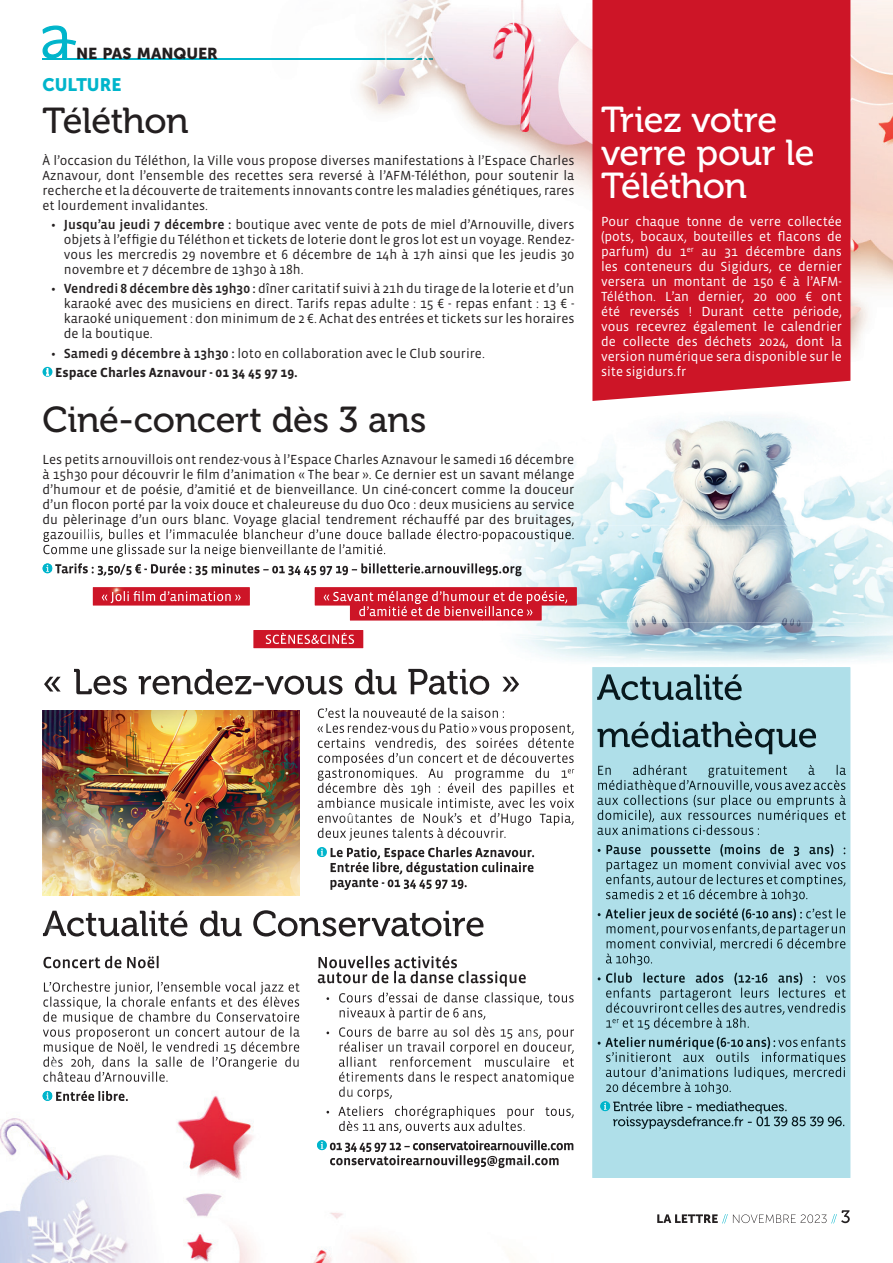
<style>
.page{position:relative;width:893px;height:1263px;background:#fff}
.page>*{position:absolute;margin:0;border:0;box-sizing:border-box;transform-origin:0 0}
.t1{font:36px/33px "Museo 500";letter-spacing:-.015em;color:#fff}
.t2{font:36px "Museo 500";letter-spacing:-.01em;color:#231f20}
.t3{font:18px "Museo Sans 900";color:#00b5cb;scale:.95 1}
.t4{font:15.75px "Museo Sans 900";letter-spacing:-.005em;color:#231f20}
.t5{font:13.5px/15px "Vista Sans OTCE";color:#231f20;text-align:justify}
.t6{font:13.5px/15px "Vista Sans OTCE";color:#fff;text-align:justify}
.t7{font:700 13.5px "Vista Sans";color:#231f20}
.s1{font-weight:500}
.s2{font-family:"Minion Pro";font-weight:400;font-size:10.5px;color:#fff}
</style>
<div class="page">
<img style="left:865px;top:534px;width:28px;height:126px">
<img style="left:42px;top:0;width:483px;height:377px">
<img style="left:525px;top:0;width:368px;height:381px">
<img style="left:506px;top:416px;width:284px;height:109px">
<img style="left:790px;top:419px;width:103px;height:115px">
<img style="left:76px;top:58px;width:357px;height:1px">
<img style="left:506px;top:514px;width:68px;height:11px">
<div style="left:592px;top:0;width:258px;height:401px;background:#cd1527"></div>
<svg style="left:43px;top:26px;width:33px;height:33px"></svg>
<div style="left:43px;top:367px;width:9px;height:10px;background:#00b5cb;border-radius:50%"></div>
<img style="left:0;top:630px;width:851px;height:633px">
<img style="left:43px;top:710px;width:257px;height:185px">
<img style="left:483px;top:623px;width:382px;height:45px">
<img style="left:42px;top:525px;width:823px;height:98px">
<img style="left:657px;top:1214px;width:61px;height:9px">
<svg style="left:722px;top:1214px;width:6px;height:9px"></svg>
<img style="left:728px;top:1214px;width:99px;height:9px">
<svg style="left:831px;top:1210px;width:19px;height:13px"></svg>
<div style="left:592px;top:667px;width:258px;height:511px;background:#afdfe9"></div>
<img style="left:597px;top:674px;width:146px;height:26px">
<img style="left:597px;top:722px;width:219px;height:32px">
<img style="left:598px;top:765px;width:248px;height:13px">
<img style="left:598px;top:780px;width:248px;height:13px">
<img style="left:597px;top:795px;width:249px;height:13px">
<img style="left:598px;top:810px;width:248px;height:13px">
<img style="left:597px;top:825px;width:162px;height:10px">
<svg style="left:598px;top:849px;width:3px;height:5px"></svg>
<img style="left:606px;top:844px;width:239px;height:13px">
<img style="left:607px;top:859px;width:239px;height:13px">
<img style="left:606px;top:874px;width:240px;height:13px">
<img style="left:606px;top:889px;width:201px;height:12px">
<svg style="left:598px;top:913px;width:3px;height:5px"></svg>
<img style="left:605px;top:908px;width:197px;height:13px">
<img style="left:803px;top:908px;width:43px;height:10px">
<img style="left:607px;top:923px;width:239px;height:13px">
<img style="left:607px;top:938px;width:238px;height:13px">
<img style="left:606px;top:953px;width:46px;height:12px">
<svg style="left:598px;top:977px;width:3px;height:6px"></svg>
<img style="left:606px;top:972px;width:209px;height:13px">
<img style="left:816px;top:975px;width:30px;height:8px">
<img style="left:606px;top:987px;width:240px;height:13px">
<img style="left:606px;top:1002px;width:240px;height:13px">
<svg style="left:606px;top:1019px;width:13px;height:9px"></svg>
<img style="left:619px;top:1017px;width:130px;height:12px">
<svg style="left:598px;top:1042px;width:3px;height:5px"></svg>
<img style="left:605px;top:1037px;width:170px;height:13px">
<img style="left:776px;top:1037px;width:70px;height:10px">
<img style="left:606px;top:1052px;width:240px;height:13px">
<img style="left:606px;top:1067px;width:240px;height:13px">
<img style="left:606px;top:1082px;width:125px;height:12px">
<svg style="left:600px;top:1101px;width:13px;height:11px"></svg>
<img style="left:613px;top:1101px;width:173px;height:13px">
<img style="left:613px;top:1116px;width:231px;height:13px">
<img style="left:43px;top:910px;width:440px;height:26px">
<img style="left:43px;top:956px;width:116px;height:12px">
<img style="left:44px;top:981px;width:256px;height:13px">
<img style="left:43px;top:996px;width:257px;height:13px">
<img style="left:43px;top:1011px;width:257px;height:13px">
<img style="left:43px;top:1026px;width:257px;height:13px">
<img style="left:44px;top:1041px;width:256px;height:13px">
<img style="left:43px;top:1056px;width:257px;height:13px">
<img style="left:43px;top:1071px;width:125px;height:11px">
<img style="left:53px;top:1091px;width:75px;height:10px">
<svg style="left:43px;top:1091px;width:10px;height:10px"></svg>
<img style="left:318px;top:956px;width:140px;height:12px">
<img style="left:318px;top:971px;width:208px;height:15px">
<svg style="left:327px;top:997px;width:3px;height:5px"></svg>
<img style="left:339px;top:992px;width:235px;height:13px">
<img style="left:340px;top:1007px;width:145px;height:13px">
<svg style="left:327px;top:1031px;width:3px;height:6px"></svg>
<img style="left:339px;top:1026px;width:235px;height:13px">
<img style="left:340px;top:1041px;width:234px;height:13px">
<img style="left:339px;top:1056px;width:235px;height:11px">
<img style="left:339px;top:1071px;width:235px;height:13px">
<img style="left:339px;top:1086px;width:53px;height:13px">
<svg style="left:327px;top:1111px;width:3px;height:5px"></svg>
<img style="left:338px;top:1106px;width:236px;height:13px">
<img style="left:339px;top:1121px;width:186px;height:12px">
<img style="left:327px;top:1140px;width:247px;height:12px">
<svg style="left:317px;top:1140px;width:11px;height:10px"></svg>
<img style="left:330px;top:1155px;width:230px;height:13px">
<img style="left:44px;top:669px;width:475px;height:26px">
<img style="left:318px;top:708px;width:187px;height:10px">
<img style="left:317px;top:723px;width:257px;height:12px">
<img style="left:318px;top:738px;width:256px;height:12px">
<img style="left:318px;top:753px;width:256px;height:12px">
<img style="left:318px;top:768px;width:249px;height:13px">
<svg style="left:568px;top:769px;width:6px;height:4px"></svg>
<img style="left:318px;top:783px;width:256px;height:12px">
<img style="left:318px;top:798px;width:256px;height:12px">
<img style="left:318px;top:813px;width:256px;height:13px">
<img style="left:318px;top:828px;width:188px;height:13px">
<img style="left:327px;top:847px;width:208px;height:13px">
<svg style="left:317px;top:847px;width:11px;height:10px"></svg>
<img style="left:331px;top:862px;width:203px;height:13px">
<img style="left:330px;top:878px;width:137px;height:12px">
<img style="left:43px;top:525px;width:440px;height:2px">
<img style="left:483px;top:525px;width:91px;height:2px">
<img style="left:43px;top:529px;width:440px;height:13px">
<img style="left:483px;top:529px;width:91px;height:13px">
<img style="left:43px;top:544px;width:342px;height:13px">
<img style="left:52px;top:563px;width:431px;height:13px">
<img style="left:483px;top:563px;width:38px;height:13px">
<svg style="left:43px;top:563px;width:10px;height:10px"></svg>
<img style="left:93px;top:587px;width:157px;height:18px">
<img style="left:102px;top:591px;width:139px;height:12px">
<img style="left:315px;top:587px;width:262px;height:18px">
<img style="left:350px;top:604px;width:191px;height:16px">
<img style="left:324px;top:591px;width:243px;height:13px">
<img style="left:350px;top:602px;width:191px;height:2px">
<img style="left:359px;top:606px;width:174px;height:10px">
<img style="left:254px;top:630px;width:109px;height:18px">
<img style="left:262px;top:633px;width:92px;height:11px">
<p class="t4" style="left:76px;top:44px;width:143px">NE PAS MANQUER</p>
<h2 class="t3" style="left:43px;top:74px;width:85px">CULTURE</h2>
<h1 class="t2" style="left:43px;top:101px;width:148px">Téléthon</h1>
<p class="t5" style="left:43px;top:153px;width:533px">À l’occasion du Téléthon, la Ville vous propose diverses manifestations à l’Espace Charles Aznavour, dont l’ensemble des recettes sera reversé à l’AFM-Téléthon, pour soutenir la recherche et la découverte de traitements innovants contre les maladies génétiques, rares et lourdement invalidantes.</p>
<p class="t5" style="left:64px;top:217px;width:512px;text-indent:-13px"><span class="s1">• Jusqu’au jeudi 7 décembre :</span> boutique avec vente de pots de miel d’Arnouville, divers objets à l’effigie du Téléthon et tickets de loterie dont le gros lot est un voyage. Rendez&shy;vous les mercredis 29 novembre et 6 décembre de 14h à 17h ainsi que les jeudis 30 novembre et 7 décembre de 13h30 à 18h.</p>
<p class="t5" style="left:64px;top:281px;width:512px;text-indent:-13px"><span class="s1">• Vendredi 8 décembre dès 19h30 :</span> dîner caritatif suivi à 21h du tirage de la loterie et d’un karaoké avec des musiciens en direct. Tarifs repas adulte : 15 € - repas enfant : 13 € - karaoké uniquement : don minimum de 2 €. Achat des entrées et tickets sur les horaires de la boutique.</p>
<p class="t5" style="left:51px;top:345px;width:435px"><span class="s1">• Samedi 9 décembre à 13h30 :</span> loto en collaboration avec le Club sourire.</p>
<p class="t7" style="left:46px;top:365px;width:253px"><span class="s2">i</span> Espace Charles Aznavour - 01 34 45 97 19.</p>
<h1 class="t2" style="left:43px;top:400px;width:385px">Ciné-concert dès 3 ans</h1>
<p class="t5" style="left:43px;top:452px;width:533px">Les petits arnouvillois ont rendez-vous à l’Espace Charles Aznavour le samedi 16 décembre à 15h30 pour découvrir le film d’animation « The bear ». Ce dernier est un savant mélange d’humour et de poésie, d’amitié et de bienveillance. Un ciné-concert comme la douceur d’un flocon porté par la voix douce et chaleureuse du duo Oco : deux musiciens au service du pèlerinage d’un ours blanc. Voyage glacial tendrement réchauffé par des bruitages,</p>
<h1 class="t1" style="left:601px;top:104px;width:215px">Triez votre verre pour le<br>Téléthon</h1>
<p class="t6" style="left:601px;top:214px;width:242px">Pour chaque tonne de verre collectée (pots, bocaux, bouteilles et flacons de parfum) du 1<sup>er</sup> au 31 décembre dans les conteneurs du Sigidurs, ce dernier versera un montant de 150 € à l’AFM-Téléthon. L’an dernier, 20 000 € ont été reversés ! Durant cette période, vous recevrez également le calendrier de collecte des déchets 2024, dont la version numérique sera disponible sur le site sigidurs.fr</p>
</div>
